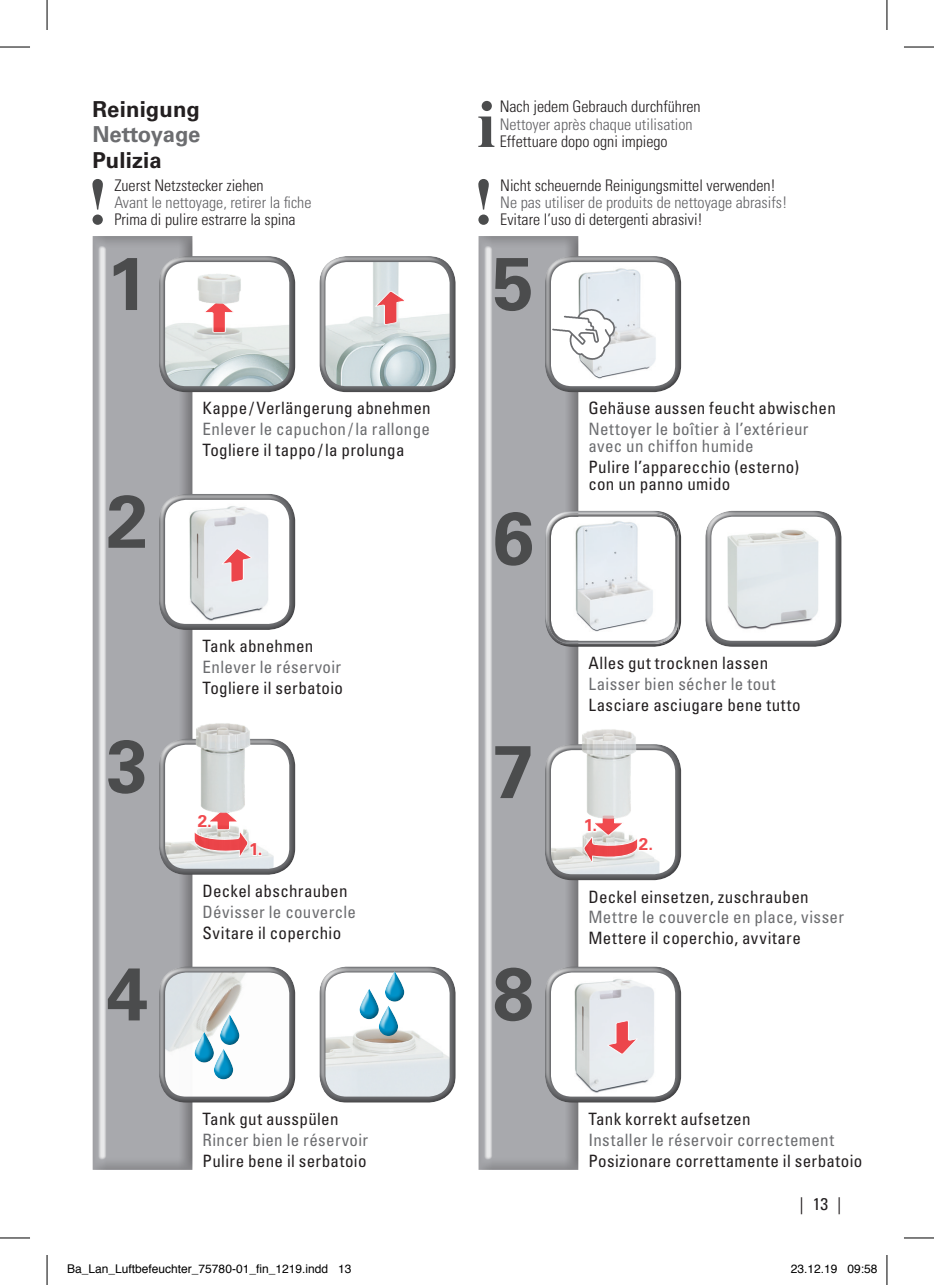
<style>
.page{position:relative;width:934px;height:1285px;background:#fff}
.page>*{position:absolute;margin:0;border:0;box-sizing:border-box;transform-origin:0 0}
.t1{font:700 74.4px "Univers LT Std";color:#4b4c4d}
.t2{font:700 22px "Univers LT Std";letter-spacing:.005em;color:#231f20}
.t3{font:700 22px "Univers LT Std";letter-spacing:-.02em;color:#6c6d70}
.t4{font:condensed 17px/17px "Univers LT Std";letter-spacing:.02em;color:#231f20}
.t5{font:condensed 17px/17px "Univers LT Std";letter-spacing:.02em;color:#6c6d70}
.t6{font:700 17px "Univers LT Std";color:#ee1d23}
.t7{font:300 condensed 16px "Univers LT Std";color:#231f20}
.t8{font:300 condensed 16px "Univers LT Std";color:#636366}
.t9{font:12px "Helvetica";color:#000}
</style>
<div class="page">
<div style="left:92px;top:234px;width:104px;height:936px;background:#231f20;opacity:.75"></div>
<div style="left:477px;top:234px;width:104px;height:936px;background:#231f20;opacity:.75"></div>
<svg style="left:92px;top:179px;width:11px;height:46px"></svg>
<svg style="left:478px;top:179px;width:10px;height:46px"></svg>
<svg style="left:478px;top:101px;width:16px;height:46px"></svg>
<div style="left:158px;top:255px;width:139px;height:139px;background:#231f20;opacity:.75"></div>
<svg style="left:201px;top:306px;width:33px;height:27px"></svg>
<img style="left:183px;top:262px;width:72px;height:44px">
<div style="left:318px;top:255px;width:140px;height:139px;background:#231f20;opacity:.75"></div>
<svg style="left:373px;top:287px;width:32px;height:41px"></svg>
<div style="left:158px;top:492px;width:139px;height:140px;background:#231f20;opacity:.75"></div>
<svg style="left:219px;top:544px;width:33px;height:41px"></svg>
<div style="left:543px;top:965px;width:140px;height:140px;background:#231f20;opacity:.75"></div>
<svg style="left:607px;top:1017px;width:32px;height:42px"></svg>
<div style="left:158px;top:737px;width:139px;height:140px;background:#231f20;opacity:.75"></div>
<svg style="left:193px;top:808px;width:69px;height:56px"></svg>
<img style="left:193px;top:715px;width:58px;height:99px">
<div style="left:543px;top:743px;width:140px;height:139px;background:#231f20;opacity:.75"></div>
<svg style="left:582px;top:814px;width:70px;height:56px"></svg>
<img style="left:579px;top:721px;width:58px;height:99px">
<div style="left:543px;top:509px;width:140px;height:140px;background:#231f20;opacity:.75"></div>
<div style="left:703px;top:509px;width:140px;height:140px;background:#231f20;opacity:.75"></div>
<div style="left:318px;top:965px;width:140px;height:140px;background:#231f20;opacity:.75"></div>
<div style="left:355px;top:985px;width:18px;height:34px;background:#fff"></div>
<div style="left:357px;top:985px;width:22px;height:34px;background:#231f20;opacity:.75"></div>
<div style="left:375px;top:1002px;width:18px;height:34px;background:#fff;opacity:.75"></div>
<div style="left:376px;top:1002px;width:23px;height:34px;background:#231f20;opacity:.75"></div>
<div style="left:381px;top:968px;width:18px;height:34px;background:#fff"></div>
<div style="left:382px;top:968px;width:23px;height:34px;background:#231f20;opacity:.75"></div>
<div style="left:158px;top:965px;width:139px;height:140px;background:#231f20;opacity:.75"></div>
<div style="left:191px;top:1028px;width:18px;height:34px;background:#fff;opacity:.75"></div>
<div style="left:192px;top:1028px;width:23px;height:34px;background:#231f20;opacity:.75"></div>
<div style="left:210px;top:1045px;width:18px;height:34px;background:#fff;opacity:.75"></div>
<div style="left:211px;top:1045px;width:23px;height:34px;background:#231f20;opacity:.75"></div>
<div style="left:216px;top:1011px;width:18px;height:34px;background:#fff;opacity:.75"></div>
<div style="left:218px;top:1011px;width:22px;height:34px;background:#231f20;opacity:.75"></div>
<div style="left:543px;top:255px;width:140px;height:139px;background:#231f20;opacity:.75"></div>
<svg style="left:551px;top:308px;width:64px;height:53px"></svg>
<hr style="left:0;top:47px;width:30px;height:1px;background:#000">
<hr style="left:903px;top:47px;width:30px;height:1px;background:#000">
<hr style="left:0;top:1237px;width:30px;height:1px;background:#000">
<hr style="left:903px;top:1237px;width:30px;height:1px;background:#000">
<hr style="left:47px;top:0;width:1px;height:30px;background:#000">
<hr style="left:47px;top:1255px;width:1px;height:30px;background:#000">
<hr style="left:886px;top:0;width:1px;height:30px;background:#000">
<hr style="left:886px;top:1255px;width:1px;height:30px;background:#000">
<p class="t2" style="left:92px;top:96px;width:109px">Reinigung</p>
<p class="t3" style="left:92px;top:122px;width:109px">Nettoyage</p>
<p class="t2" style="left:92px;top:147px;width:71px">Pulizia</p>
<p class="t7" style="left:114px;top:175px;width:151px">Zuerst Netzstecker ziehen</p>
<p class="t8" style="left:114px;top:192px;width:198px">Avant le nettoyage, retirer la fiche</p>
<p class="t7" style="left:114px;top:210px;width:183px">Prima di pulire estrarre la spina</p>
<h1 class="t1" style="left:107px;top:240px;width:43px">1</h1>
<h1 class="t1" style="left:107px;top:478px;width:43px">2</h1>
<h1 class="t1" style="left:107px;top:723px;width:43px">3</h1>
<h1 class="t1" style="left:107px;top:950px;width:43px">4</h1>
<p class="t4" style="left:202px;top:400px;width:230px">Kappe /Verlängerung abnehmen</p>
<p class="t5" style="left:202px;top:420px;width:229px">Enlever le capuchon /la rallonge</p>
<p class="t4" style="left:202px;top:441px;width:203px">Togliere il tappo /la prolunga</p>
<p class="t4" style="left:202px;top:637px;width:112px">Tank abnehmen</p>
<p class="t5" style="left:202px;top:658px;width:140px">Enlever le réservoir</p>
<p class="t4" style="left:202px;top:679px;width:142px">Togliere il serbatoio</p>
<p class="t6" style="left:198px;top:811px;width:16px">2.</p>
<p class="t6" style="left:249px;top:839px;width:15px">1.</p>
<p class="t4" style="left:202px;top:882px;width:147px">Deckel abschrauben</p>
<p class="t5" style="left:202px;top:903px;width:155px">Dévisser le couvercle</p>
<p class="t4" style="left:202px;top:924px;width:140px">Svitare il coperchio</p>
<p class="t4" style="left:202px;top:1110px;width:138px">Tank gut ausspülen</p>
<p class="t5" style="left:202px;top:1131px;width:167px">Rincer bien le réservoir</p>
<p class="t4" style="left:202px;top:1152px;width:165px">Pulire bene il serbatoio</p>
<p class="t7" style="left:499px;top:97px;width:202px">Nach jedem Gebrauch durchführen</p>
<p class="t8" style="left:499px;top:114px;width:194px">Nettoyer après chaque utilisation</p>
<p class="t7" style="left:499px;top:132px;width:169px">Effettuare dopo ogni impiego</p>
<p class="t7" style="left:500px;top:175px;width:277px">Nicht scheuernde Reinigungsmittel verwenden!</p>
<p class="t8" style="left:500px;top:192px;width:288px">Ne pas utiliser de produits de nettoyage abrasifs!</p>
<p class="t7" style="left:500px;top:210px;width:204px">Evitare l’uso di detergenti abrasivi!</p>
<h1 class="t1" style="left:492px;top:240px;width:43px">5</h1>
<h1 class="t1" style="left:492px;top:495px;width:43px">6</h1>
<h1 class="t1" style="left:492px;top:728px;width:43px">7</h1>
<h1 class="t1" style="left:492px;top:950px;width:43px">8</h1>
<p class="t4" style="left:588px;top:399px;width:249px">Gehäuse aussen feucht abwischen</p>
<p class="t5" style="left:588px;top:420px;width:222px">Nettoyer le boîtier à l’extérieur avec un chiffon humide</p>
<p class="t4" style="left:588px;top:458px;width:212px">Pulire l’apparecchio (esterno) con un panno umido</p>
<p class="t4" style="left:588px;top:654px;width:181px">Alles gut trocknen lassen</p>
<p class="t5" style="left:588px;top:675px;width:189px">Laisser bien sécher le tout</p>
<p class="t4" style="left:588px;top:696px;width:214px">Lasciare asciugare bene tutto</p>
<p class="t6" style="left:583px;top:815px;width:15px">1.</p>
<p class="t6" style="left:638px;top:834px;width:16px">2.</p>
<p class="t4" style="left:588px;top:887px;width:222px">Deckel einsetzen, zuschrauben</p>
<p class="t5" style="left:588px;top:908px;width:257px">Mettre le couvercle en place, visser</p>
<p class="t4" style="left:588px;top:929px;width:214px">Mettere il coperchio, avvitare</p>
<p class="t4" style="left:588px;top:1110px;width:164px">Tank korrekt aufsetzen</p>
<p class="t5" style="left:588px;top:1131px;width:247px">Installer le réservoir correctement</p>
<p class="t4" style="left:588px;top:1151px;width:275px">Posizionare correttamente il serbatoio</p>
<p class="t4" style="left:799px;top:1195px;width:43px">|13|</p>
<p class="t9" style="left:67px;top:1259px;width:286px">Ba_Lan_Luftbefeuchter_75780-01_fin_1219.indd 13</p>
<p class="t9" style="left:790px;top:1259px;width:88px">23.12.19 09:58</p>
</div>
